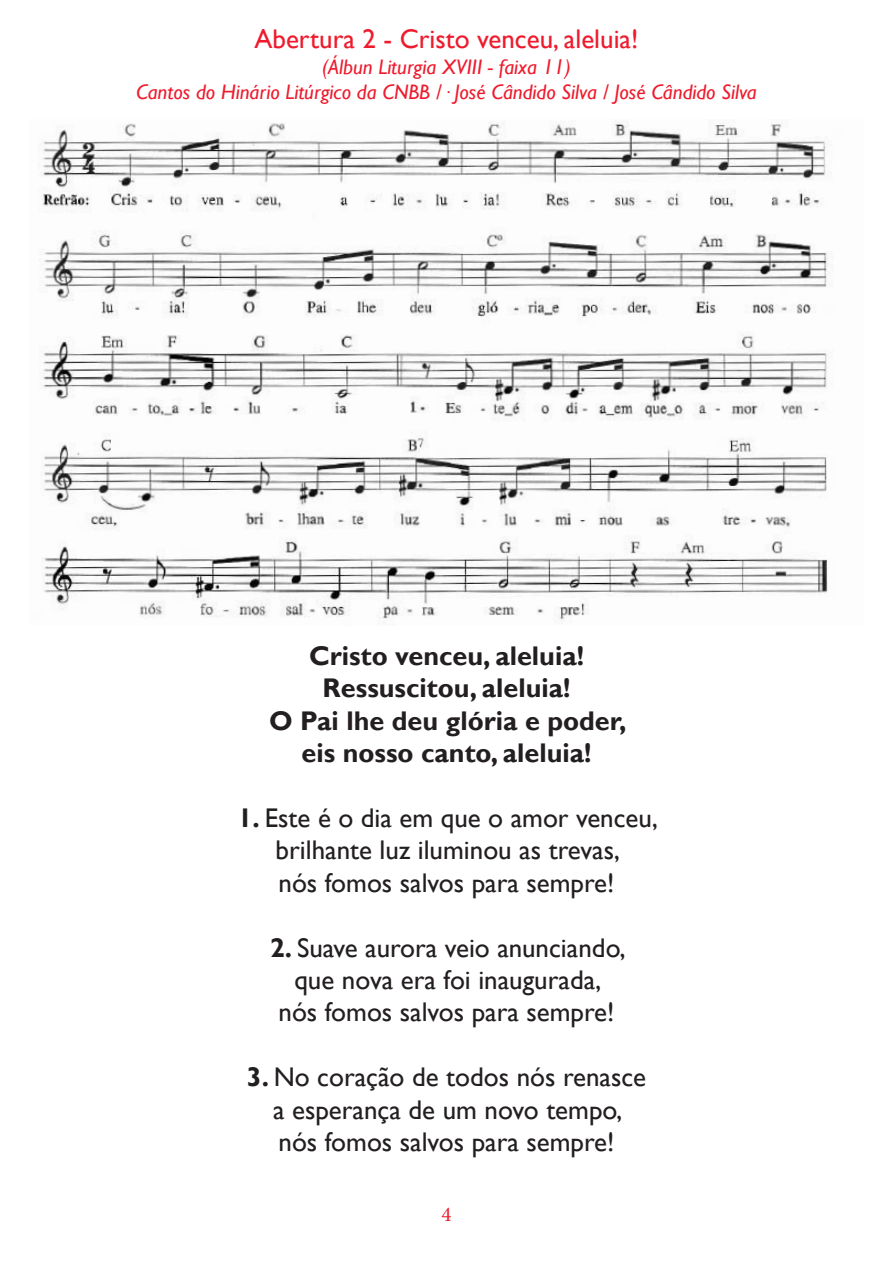
<style>
.page{position:relative;width:893px;height:1263px;background:#fff}
.page>*{position:absolute;margin:0;border:0;box-sizing:border-box;transform-origin:0 0}
.Música{font:27px/32.4px "Gill Sans";color:#231f20;text-align:center}
.Refrão{font:700 27px "Gill Sans";color:#231f20}
.NOME_DA_MÚSICA{font:27px "Gill Sans";color:#ee1b2d}
.itálico{font:italic 21px "Gill Sans";color:#ee1b2d}
.t1{font:21px "Minion Pro";color:#ee1b2d}
.s1{font-weight:700}
</style>
<div class="page">
<img style="left:41px;top:121px;width:789px;height:502px">
<p class="NOME_DA_MÚSICA" style="left:255px;top:24px;width:385px">Abertura 2 - Cristo venceu, aleluia!</p>
<p class="itálico" style="left:322px;top:54px;width:250px">(Álbun Liturgia XVIII - faixa 11)</p>
<p class="itálico" style="left:136px;top:79px;width:622px">Cantos do Hinário Litúrgico da CNBB /· José Cândido Silva / José Cândido Silva</p>
<p class="Refrão" style="left:309px;top:640px;width:276px">Cristo venceu, aleluia!</p>
<p class="Refrão" style="left:323px;top:672px;width:249px">Ressuscitou, aleluia!</p>
<p class="Refrão" style="left:269px;top:704px;width:359px">O Pai lhe deu glória e poder,</p>
<p class="Refrão" style="left:301px;top:737px;width:292px">eis nosso canto, aleluia!</p>
<p class="Música" style="left:238px;top:802px;width:422px"><span class="s1">1.</span> Este é o dia em que o amor venceu, brilhante luz iluminou as trevas,<br>nós fomos salvos para sempre!</p>
<p class="Música" style="left:270px;top:932px;width:357px"><span class="s1">2.</span> Suave aurora veio anunciando, que nova era foi inaugurada,<br>nós fomos salvos para sempre!</p>
<p class="Música" style="left:247px;top:1061px;width:401px"><span class="s1">3.</span> No coração de todos nós renasce a esperança de um novo tempo,<br>nós fomos salvos para sempre!</p>
<p class="t1" style="left:441px;top:1200px;width:12px">4</p>
</div>
